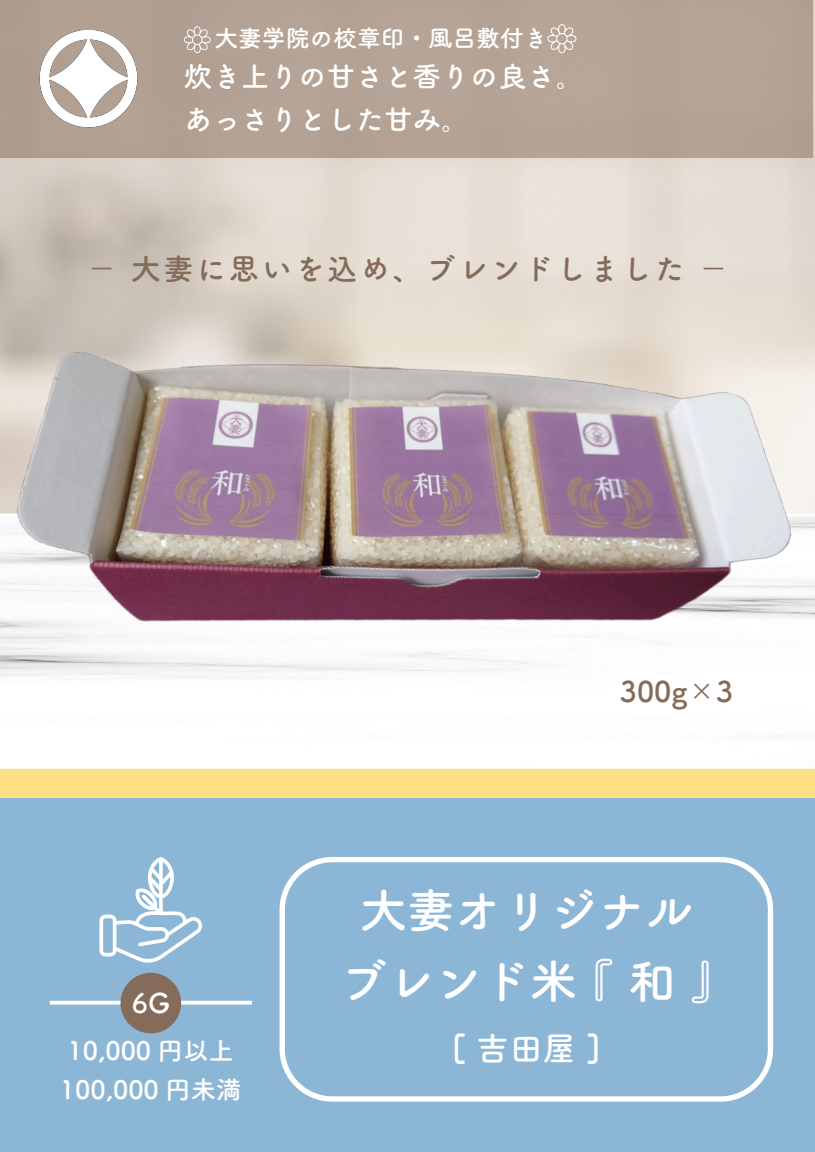
<style>
.page{position:relative;width:815px;height:1152px;background:#fff}
.page>*{position:absolute;margin:0;border:0;box-sizing:border-box;transform-origin:0 0}
.t1{font:47.6px/71.2px "Tsuku A Rd Gothic Std B";color:#fff;text-align:center}
.t2{font:33.6px "Tsuku A Rd Gothic Std B";color:#fff}
.t3{font:30px "Tsuku A Rd Gothic Std B";letter-spacing:.085em;color:#856b59}
.t4{font:28.4px/42.8px "Tsuku A Rd Gothic Std B";color:#fff}
.t5{font:28.4px "Tsuku A Rd Gothic Std B";color:#856b59}
.t6{font:27.2px "Tsuku A Rd Gothic Std B";color:#fff}
.t7{font:25.6px/38px "Tsuku A Rd Gothic Std B";color:#fff}
.t8{font:23.6px "Tsuku A Rd Gothic Std B";color:#fff}
</style>
<div class="page">
<div style="left:0;top:797px;width:814px;height:355px;background:#8cb6d6"></div>
<svg style="left:279px;top:857px;width:495px;height:245px"></svg>
<img style="left:0;top:203px;width:814px;height:566px">
<div style="left:0;top:0;width:812px;height:157px;background:#b4a395"></div>
<div style="left:0;top:769px;width:814px;height:28px;background:#ffe184"></div>
<img style="left:40px;top:30px;width:97px;height:97px">
<svg style="left:183px;top:26px;width:28px;height:27px"></svg>
<svg style="left:547px;top:24px;width:29px;height:29px"></svg>
<svg style="left:50px;top:1001px;width:202px;height:4px"></svg>
<svg style="left:99px;top:857px;width:103px;height:106px"></svg>
<div style="left:120px;top:973px;width:61px;height:60px;background:#856b59;border-radius:50%"></div>
<p class="t8" style="left:214px;top:20px;width:334px">大妻学院の校章印・風呂敷付き</p>
<p class="t4" style="left:184px;top:53px;width:402px">炊き上りの甘さと香りの良さ。あっさりとした甘み。</p>
<p class="t3" style="left:87px;top:246px;width:642px">－大妻に思いを込め、ブレンドしました－</p>
<p class="t6" style="left:132px;top:982px;width:40px">6G</p>
<p class="t7" style="left:60px;top:1030px;width:183px">10,000 円以上<br>100,000 円未満</p>
<p class="t5" style="left:619px;top:670px;width:115px">300g×3</p>
<h1 class="t1" style="left:339px;top:871px;width:399px">大妻オリジナル<br>ブレンド米『和』</h1>
<p class="t2" style="left:451px;top:1023px;width:152px">[ 吉田屋 ]</p>
</div>
